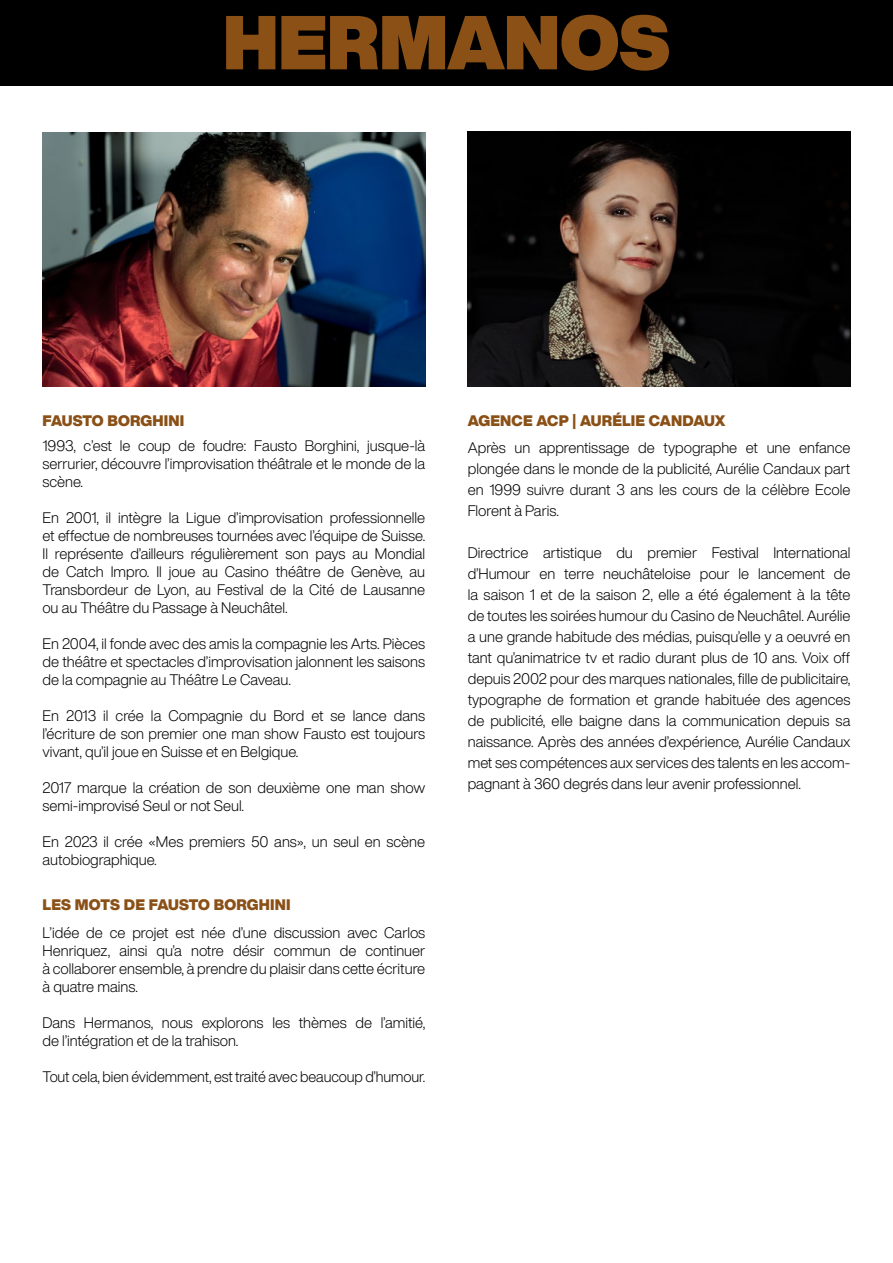
<style>
.page{position:relative;width:893px;height:1263px;background:#fff}
.page>*{position:absolute;margin:0;border:0;box-sizing:border-box;transform-origin:0 0}
.t1{font:900 expanded 75px "Helvetica Now Display";color:#8a5016}
.t2{font:300 15px/18px "Helvetica Now Display";color:#000;text-align:justify}
.t3{font:900 15px "Helvetica Now Display";letter-spacing:.01em;color:#8a5016}
</style>
<div class="page">
<img style="left:43px;top:132px;width:382px;height:255px">
<img style="left:468px;top:132px;width:382px;height:255px">
<div style="left:0;top:0;width:893px;height:85px;background:#000"></div>
<h1 class="t1" style="left:223px;top:-11px;width:448px">HERMANOS</h1>
<p class="t3" style="left:43px;top:410px;width:143px">FAUSTO BORGHINI</p>
<p class="t2" style="left:43px;top:437px;width:384px">1993, c’est le coup de foudre: Fausto Borghini, jusque-là serrurier, découvre l’improvisation théâtrale et le monde de la scène.</p>
<p class="t2" style="left:43px;top:509px;width:384px">En 2001, il intègre la Ligue d’improvisation professionnelle et effectue de nombreuses tournées avec l’équipe de Suisse.<br>Il représente d’ailleurs régulièrement son pays au Mondial de Catch Impro. Il joue au Casino théâtre de Genève, au Transbordeur de Lyon, au Festival de la Cité de Lausanne ou au Théâtre du Passage à Neuchâtel.</p>
<p class="t2" style="left:43px;top:635px;width:384px">En 2004, il fonde avec des amis la compagnie les Arts. Pièces de théâtre et spectacles d’improvisation jalonnent les saisons de la compagnie au Théâtre Le Caveau.</p>
<p class="t2" style="left:43px;top:707px;width:384px">En 2013 il crée la Compagnie du Bord et se lance dans l’écriture de son premier one man show Fausto est toujours vivant, qu’il joue en Suisse et en Belgique.</p>
<p class="t2" style="left:43px;top:779px;width:384px">2017 marque la création de son deuxième one man show semi-improvisé Seul or not Seul.</p>
<p class="t2" style="left:43px;top:833px;width:384px">En 2023 il crée «Mes premiers 50 ans», un seul en scène autobiographique.</p>
<p class="t3" style="left:43px;top:895px;width:250px">LES MOTS DE FAUSTO BORGHINI</p>
<p class="t2" style="left:43px;top:923px;width:384px">L’idée de ce projet est née d’une discussion avec Carlos Henriquez, ainsi qu’a notre désir commun de continuer à collaborer ensemble, à prendre du plaisir dans cette écriture à quatre mains.</p>
<p class="t2" style="left:43px;top:1013px;width:384px">Dans Hermanos, nous explorons les thèmes de l’amitié, de l’intégration et de la trahison.</p>
<p class="t2" style="left:43px;top:1067px;width:384px">Tout cela, bien évidemment, est traité avec beaucoup d’humour.</p>
<p class="t3" style="left:468px;top:410px;width:259px">AGENCE ACP | AURÉLIE CANDAUX</p>
<p class="t2" style="left:468px;top:437px;width:384px;line-height:21px">Après un apprentissage de typographe et une enfance plongée dans le monde de la publicité, Aurélie Candaux part en 1999 suivre durant 3 ans les cours de la célèbre Ecole Florent à Paris.</p>
<p class="t2" style="left:468px;top:542px;width:384px;line-height:21px">Directrice artistique du premier Festival International d’Humour en terre neuchâteloise pour le lancement de la saison 1 et de la saison 2, elle a été également à la tête de toutes les soirées humour du Casino de Neuchâtel. Aurélie a une grande habitude des médias, puisqu’elle y a oeuvré en tant qu’animatrice tv et radio durant plus de 10 ans. Voix off depuis 2002 pour des marques nationales, fille de publicitaire, typographe de formation et grande habituée des agences de publicité, elle baigne dans la communication depuis sa naissance. Après des années d’expérience, Aurélie Candaux met ses compétences aux services des talents en les accom&shy;pagnant à 360 degrés dans leur avenir professionnel.</p>
</div>
